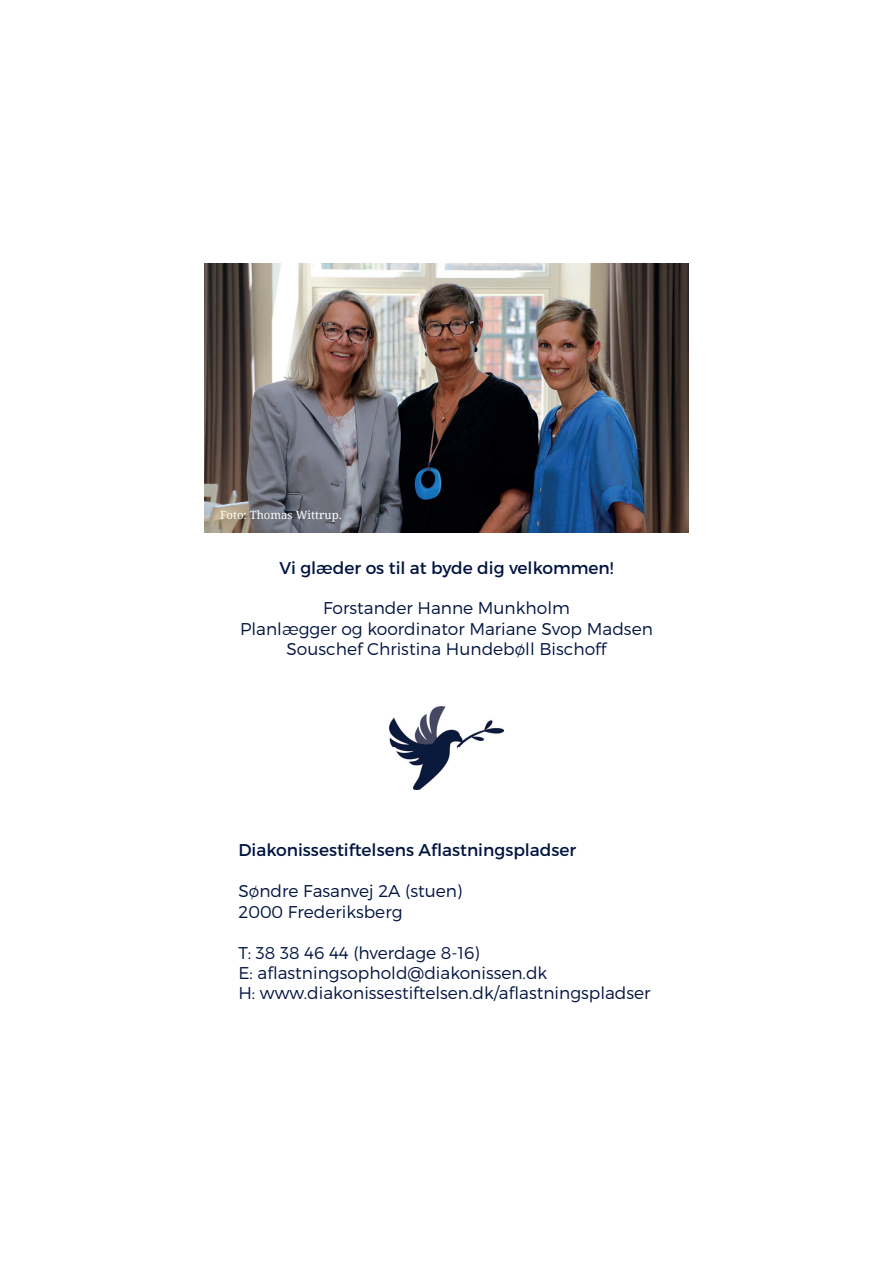
<style>
.page{position:relative;width:893px;height:1263px;background:#fff}
.page>*{position:absolute;margin:0;border:0;box-sizing:border-box;transform-origin:0 0}
.t1{font:300 17.1px/20.4px "Montserrat";color:#001340}
.t2{font:17.1px "Montserrat";color:#001340}
.t3{font:11.4px "Droid Serif";color:#fff}
</style>
<div class="page">
<img style="left:390px;top:706px;width:113px;height:83px">
<img style="left:205px;top:264px;width:483px;height:269px">
<p class="t3" style="left:220px;top:508px;width:123px">Foto: Thomas Wittrup.</p>
<p class="t2" style="left:279px;top:557px;width:335px">Vi glæder os til at byde dig velkommen!</p>
<p class="t1" style="left:240px;top:598px;width:414px;text-align:center">Forstander Hanne Munkholm<br>Planlægger og koordinator Mariane Svop Madsen<br>Souschef Christina Hundebøll Bischoff</p>
<p class="t2" style="left:238px;top:840px;width:339px">Diakonissestiftelsens Aflastningspladser</p>
<p class="t1" style="left:238px;top:881px;width:225px">Søndre Fasanvej 2A (stuen)<br>2000 Frederiksberg</p>
<p class="t1" style="left:238px;top:942px;width:414px">T: 38 38 46 44 (hverdage 8-16)<br>E: aflastningsophold@diakonissen.dk<br>H: www.diakonissestiftelsen.dk/aflastningspladser</p>
</div>
